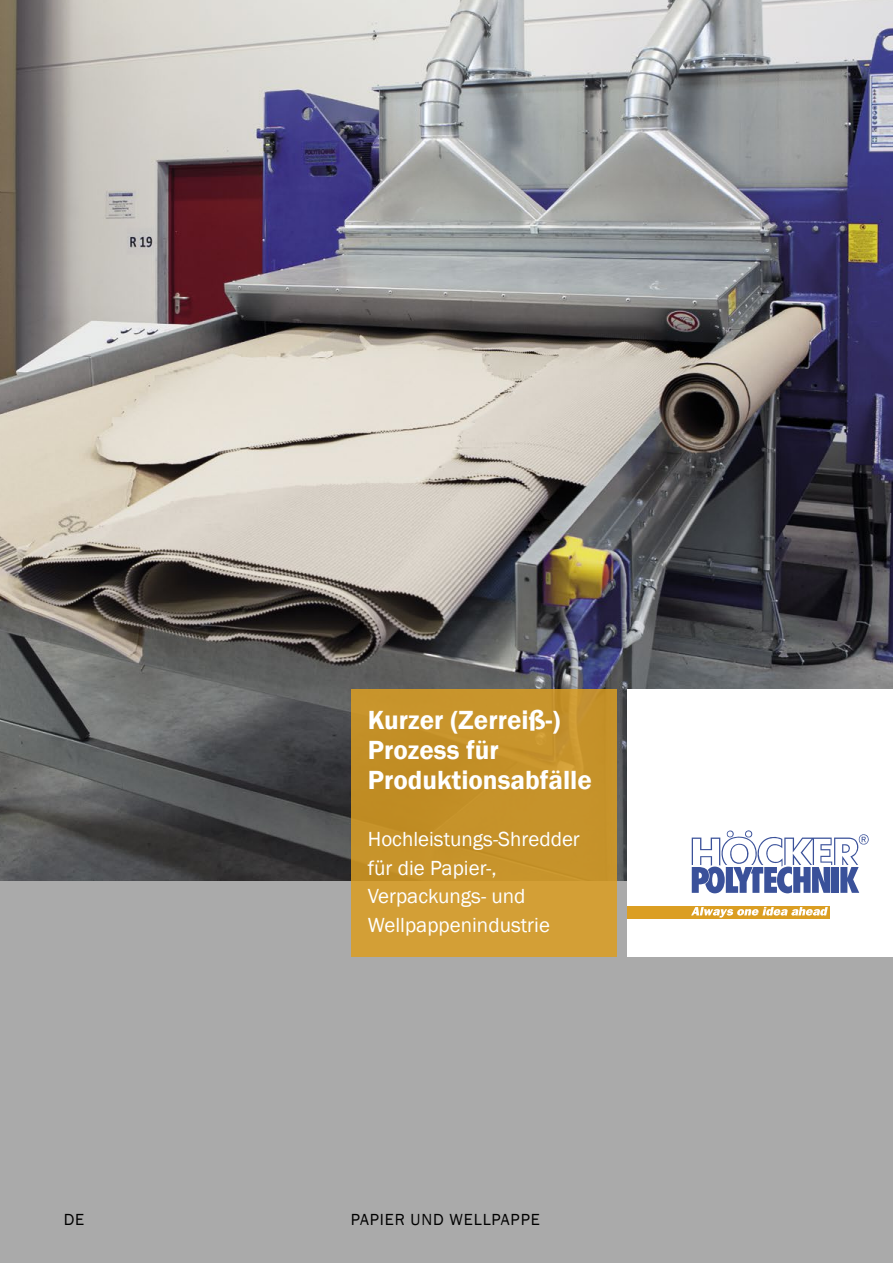
<style>
.page{position:relative;width:893px;height:1263px;background:#aaa}
.page>*{position:absolute;margin:0;border:0;box-sizing:border-box;transform-origin:0 0}
.t1{font:600 27px/30px "Franklin Gothic";color:#fff}
.t2{font:21px/28.5px "Franklin Gothic";color:#fff}
.t3{font:16.5px "Franklin Gothic";letter-spacing:.05em;color:#000}
</style>
<div class="page">
<img style="left:0;top:0;width:893px;height:880px">
<div style="left:351px;top:689px;width:266px;height:268px;background:#c7942b"></div>
<div style="left:627px;top:689px;width:266px;height:268px;background:#fff"></div>
<svg style="left:692px;top:830px;width:177px;height:63px"></svg>
<div style="left:627px;top:906px;width:202px;height:12px;background:#db9e22"></div>
<svg style="left:691px;top:907px;width:137px;height:11px"></svg>
<p class="t1" style="left:368px;top:705px;width:226px">Kurzer (Zerreiß-)<br>Prozess für<br>Produktionsabfälle</p>
<p class="t2" style="left:368px;top:825px;width:214px">Hochleistungs-Shredder für die Papier-,<br>Verpackungs- und<br>Wellpappenindustrie</p>
<p class="t3" style="left:64px;top:1209px;width:22px">DE</p>
<p class="t3" style="left:351px;top:1209px;width:190px">PAPIER UND WELLPAPPE</p>
</div>
